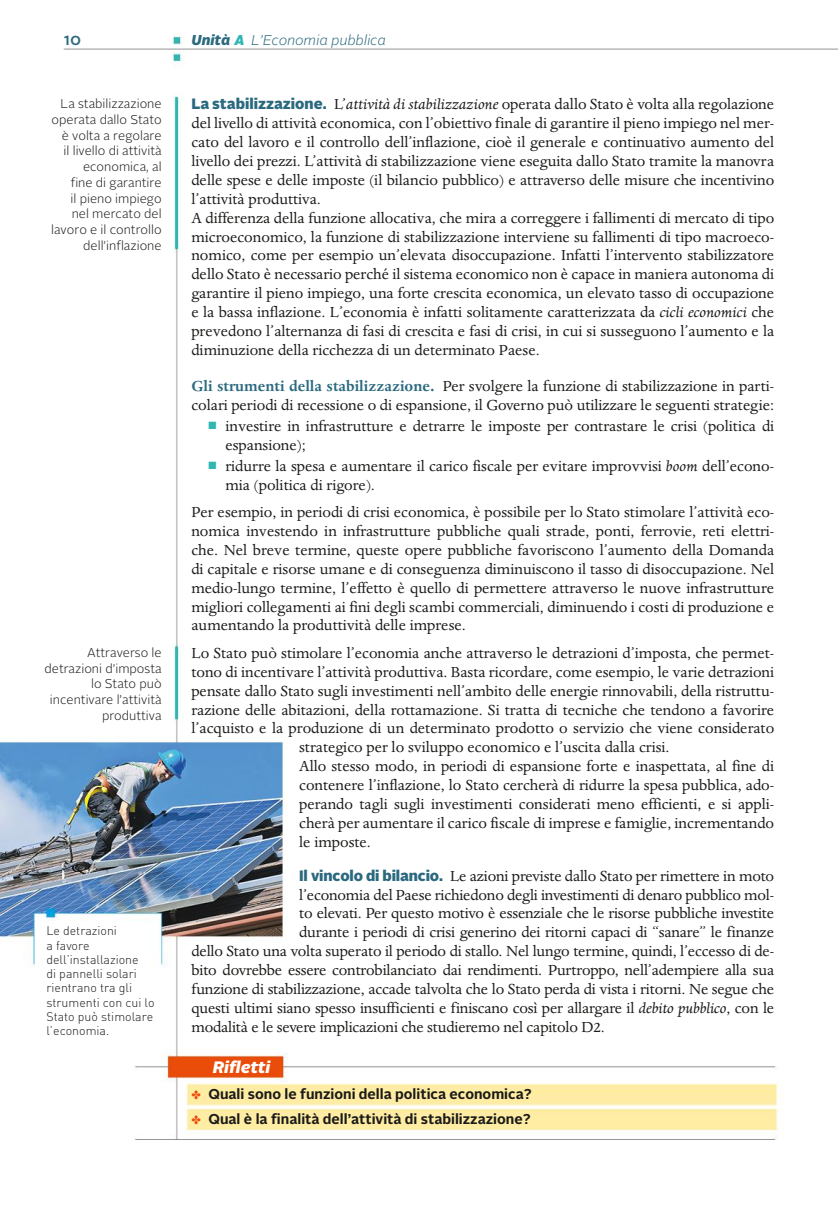
<style>
.page{position:relative;width:838px;height:1212px;background:#fff}
.page>*{position:absolute;margin:0;border:0;box-sizing:border-box;transform-origin:0 0}
.t1{font:16.8px/18.9px "Dante MT Std";color:#1a1a18}
.t2{font:italic 900 16.5px "Alright Sans";color:#fff}
.t3{font:500 16.5px "Alright Sans";color:#2b697f}
.t4{font:700 14.25px/24.8px "Alright Sans";color:#1a1a18}
.t5{font:italic 300 14.25px "Alright Sans";color:#2b697f}
.t6{font:300 12.75px/15.8px "Alright Sans";color:#1a1a18;text-align:right}
.t7{font:300 12.3px/14.2px "DIN Pro";color:#1a1a18}
.s1{font-weight:900}
.s2{font-weight:900;color:#30b7b3}
.s3{font-family:"Alright Sans";font-weight:900;font-size:15px;color:#2b697f}
.s4{font-style:italic}
.s5{font-weight:700;color:#2b697f}
.s6{color:#30b7b3}
.s7{color:#e94d09}
</style>
<div class="page">
<img style="left:0;top:33px;width:838px;height:1107px">
<p class="t3" style="left:64px;top:32px;width:19px">10</p>
<p class="t5" style="left:192px;top:34px;width:196px"><span class="s1">Unità</span> <span class="s2">A</span> L’Economia pubblica</p>
<p class="t6" style="left:51px;top:97px;width:112px">La stabilizzazione operata dallo Stato è volta a regolare<br>il livello di attività economica, al<br>fine di garantire<br>il pieno impiego nel mercato del lavoro e il controllo dell’inflazione</p>
<p class="t6" style="left:44px;top:645px;width:119px">Attraverso le detrazioni d’imposta lo Stato può incentivare l’attività produttiva</p>
<p class="t7" style="left:46px;top:925px;width:110px">Le detrazioni<br>a favore dell’installazione<br>di pannelli solari rientrano tra gli strumenti con cui lo<br>Stato può stimolare l’economia.</p>
<p class="t1" style="left:191px;top:96px;width:584px"><span class="s3">La stabilizzazione.</span> L’<span class="s4">attività di stabilizzazione</span> operata dallo Stato è volta alla regolazione del livello di attività economica, con l’obiettivo finale di garantire il pieno impiego nel mer&shy;cato del lavoro e il controllo dell’inflazione, cioè il generale e continuativo aumento del livello dei prezzi. L’attività di stabilizzazione viene eseguita dallo Stato tramite la manovra delle spese e delle imposte (il bilancio pubblico) e attraverso delle misure che incentivino l’attività produttiva.<br>A differenza della funzione allocativa, che mira a correggere i fallimenti di mercato di tipo microeconomico, la funzione di stabilizzazione interviene su fallimenti di tipo macroeco&shy;nomico, come per esempio un’elevata disoccupazione. Infatti l’intervento stabilizzatore dello Stato è necessario perché il sistema economico non è capace in maniera autonoma di garantire il pieno impiego, una forte crescita economica, un elevato tasso di occupazione e la bassa inflazione. L’economia è infatti solitamente caratterizzata da <span class="s4">cicli economici</span> che prevedono l’alternanza di fasi di crescita e fasi di crisi, in cui si susseguono l’aumento e la diminuzione della ricchezza di un determinato Paese.</p>
<p class="t1" style="left:191px;top:378px;width:584px"><span class="s5">Gli strumenti della stabilizzazione.</span> Per svolgere la funzione di stabilizzazione in parti&shy;colari periodi di recessione o di espansione, il Governo può utilizzare le seguenti strategie:</p>
<p class="t1" style="left:225px;top:418px;width:550px;text-indent:-17px"><span class="s6">■</span> investire in infrastrutture e detrarre le imposte per contrastare le crisi (politica di espansione);</p>
<p class="t1" style="left:225px;top:458px;width:550px;text-indent:-17px"><span class="s6">■</span> ridurre la spesa e aumentare il carico fiscale per evitare improvvisi <span class="s4">boom</span> dell’econo&shy;mia (politica di rigore).</p>
<p class="t1" style="left:191px;top:504px;width:584px;text-align:justify">Per esempio, in periodi di crisi economica, è possibile per lo Stato stimolare l’attività eco&shy;nomica investendo in infrastrutture pubbliche quali strade, ponti, ferrovie, reti elettri&shy;che. Nel breve termine, queste opere pubbliche favoriscono l’aumento della Domanda di capitale e risorse umane e di conseguenza diminuiscono il tasso di disoccupazione. Nel medio-lungo termine, l’effetto è quello di permettere attraverso le nuove infrastrutture migliori collegamenti ai fini degli scambi commerciali, diminuendo i costi di produzione e aumentando la produttività delle imprese.</p>
<p class="t1" style="left:191px;top:645px;width:584px">Lo Stato può stimolare l’economia anche attraverso le detrazioni d’imposta, che permet-</p>
<p class="t1" style="left:191px;top:664px;width:584px">tono di incentivare l’attività produttiva. Basta ricordare, come esempio, le varie detrazioni</p>
<p class="t1" style="left:191px;top:683px;width:584px">pensate dallo Stato sugli investimenti nell’ambito delle energie rinnovabili, della ristruttu-</p>
<p class="t1" style="left:191px;top:701px;width:584px">razione delle abitazioni, della rottamazione. Si tratta di tecniche che tendono a favorire</p>
<p class="t1" style="left:191px;top:720px;width:584px">l’acquisto e la produzione di un determinato prodotto o servizio che viene considerato</p>
<p class="t1" style="left:299px;top:739px;width:372px">strategico per lo sviluppo economico e l’uscita dalla crisi.</p>
<p class="t1" style="left:299px;top:758px;width:476px">Allo stesso modo, in periodi di espansione forte e inaspettata, al fine di</p>
<p class="t1" style="left:299px;top:777px;width:476px">contenere l’inflazione, lo Stato cercherà di ridurre la spesa pubblica, ado-</p>
<p class="t1" style="left:299px;top:796px;width:476px">perando tagli sugli investimenti considerati meno efficienti, e si appli-</p>
<p class="t1" style="left:299px;top:815px;width:476px">cherà per aumentare il carico fiscale di imprese e famiglie, incrementando</p>
<p class="t1" style="left:299px;top:834px;width:73px">le imposte.</p>
<p class="t1" style="left:299px;top:868px;width:476px"><span class="s3">Il vincolo di bilancio.</span> Le azioni previste dallo Stato per rimettere in moto</p>
<p class="t1" style="left:299px;top:886px;width:476px">l’economia del Paese richiedono degli investimenti di denaro pubblico mol-</p>
<p class="t1" style="left:299px;top:905px;width:476px">to elevati. Per questo motivo è essenziale che le risorse pubbliche investite</p>
<p class="t1" style="left:299px;top:924px;width:476px">durante i periodi di crisi generino dei ritorni capaci di “sanare” le finanze</p>
<p class="t1" style="left:191px;top:943px;width:584px">dello Stato una volta superato il periodo di stallo. Nel lungo termine, quindi, l’eccesso di de-</p>
<p class="t1" style="left:191px;top:962px;width:584px">bito dovrebbe essere controbilanciato dai rendimenti. Purtroppo, nell’adempiere alla sua</p>
<p class="t1" style="left:191px;top:981px;width:584px">funzione di stabilizzazione, accade talvolta che lo Stato perda di vista i ritorni. Ne segue che</p>
<p class="t1" style="left:191px;top:1000px;width:584px">questi ultimi siano spesso insufficienti e finiscano così per allargare il <span class="s4">debito pubblico</span>, con le</p>
<p class="t1" style="left:191px;top:1019px;width:415px">modalità e le severe implicazioni che studieremo nel capitolo D2.</p>
<p class="t2" style="left:213px;top:1061px;width:59px">Rifletti</p>
<p class="t4" style="left:191px;top:1083px;width:342px"><span class="s7">✤</span> Quali sono le funzioni della politica economica? <span class="s7">✤</span> Qual è la finalità dell’attività di stabilizzazione?</p>
</div>
